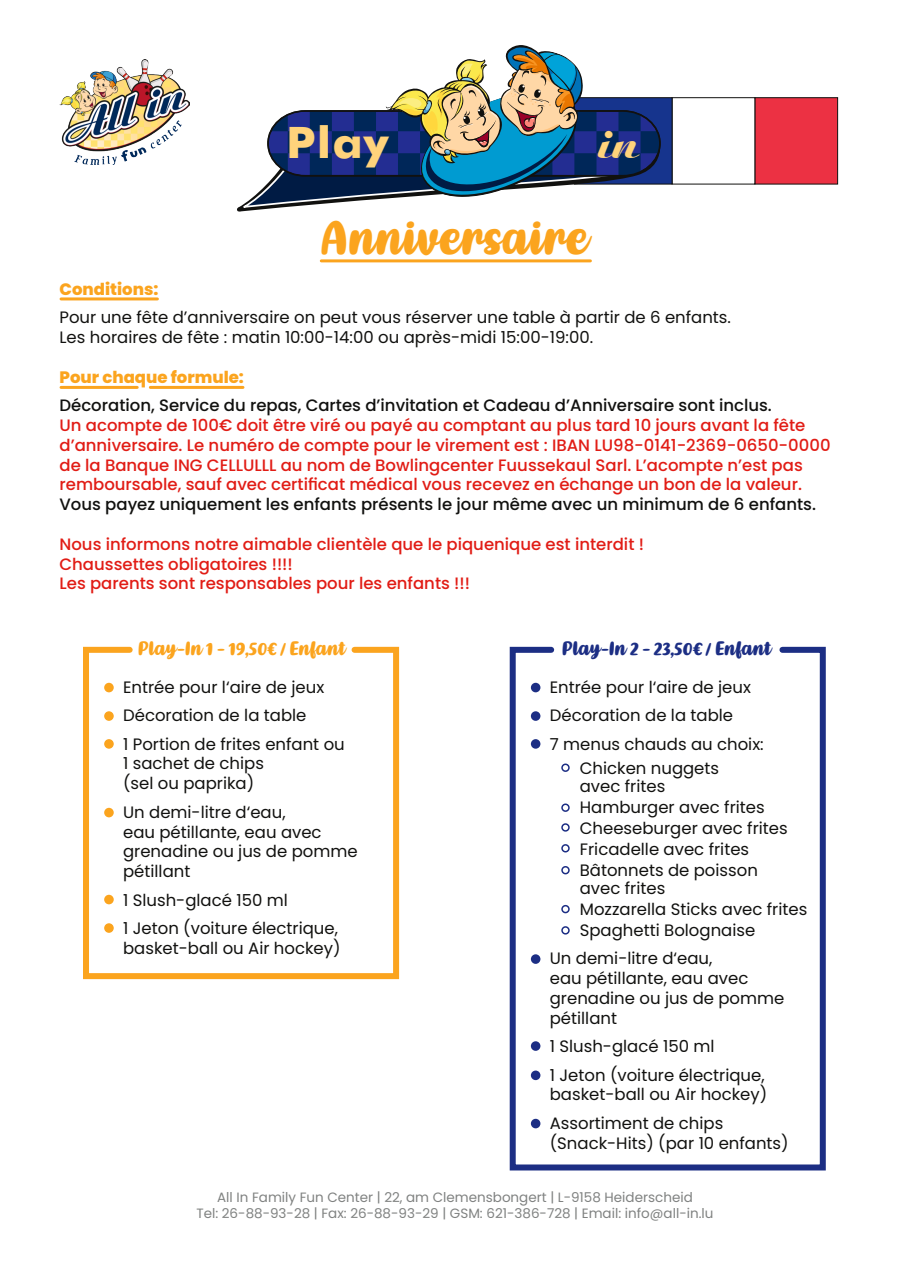
<style>
.page{position:relative;width:910px;height:1280px;background:#fff}
.page>*{position:absolute;margin:0;border:0;box-sizing:border-box;transform-origin:0 0}
.t1{font:43.5px "Kathen";color:#fba41e}
.t2{font:700 43.5px "Futura BT";color:#ffd37b;scale:1.07 1}
.t3{font:43.5px "Ariston";color:#ffd37b;scale:1.07 1}
.t4{font:18px "Kathen";color:#fba41e}
.t5{font:18px "Kathen";color:#1c2e84}
.t6{font:16.5px/19.8px "Poppins";color:#11110f}
.t7{font:500 16.5px/19.8px "Poppins";color:#e11c15}
.t8{font:500 16.5px "Poppins";color:#11110f}
.t9{font:800 16.5px "Poppins";color:#fba41e}
.t10{font:13.5px "Poppins";color:#808281}
.s1{color:#11110f}
</style>
<div class="page">
<div style="left:754px;top:97px;width:84px;height:87px;background:#ec3143;border:1px solid #11110f"></div>
<div style="left:672px;top:97px;width:83px;height:87px;background:#fff;border:1px solid #11110f"></div>
<div style="left:574px;top:97px;width:98px;height:87px;background:#16348d"></div>
<img style="left:60px;top:60px;width:130px;height:105px">
<svg style="left:237px;top:45px;width:425px;height:167px"></svg>
<hr style="left:321px;top:259px;width:269px;height:3px;background:#fba41e">
<hr style="left:61px;top:297px;width:96px;height:3px;background:#fba41e">
<hr style="left:61px;top:386px;width:76px;height:3px;background:#fba41e">
<svg style="left:83px;top:646px;width:317px;height:334px"></svg>
<div style="left:104px;top:683px;width:10px;height:9px;background:#fba41e;border-radius:50%"></div>
<div style="left:104px;top:711px;width:10px;height:10px;background:#fba41e;border-radius:50%"></div>
<div style="left:104px;top:739px;width:10px;height:10px;background:#fba41e;border-radius:50%"></div>
<div style="left:104px;top:808px;width:10px;height:9px;background:#fba41e;border-radius:50%"></div>
<div style="left:104px;top:895px;width:10px;height:9px;background:#fba41e;border-radius:50%"></div>
<div style="left:104px;top:923px;width:10px;height:10px;background:#fba41e;border-radius:50%"></div>
<svg style="left:509px;top:646px;width:317px;height:525px"></svg>
<div style="left:531px;top:683px;width:9px;height:9px;background:#1c2e84;border-radius:50%"></div>
<div style="left:531px;top:711px;width:9px;height:10px;background:#1c2e84;border-radius:50%"></div>
<div style="left:531px;top:739px;width:9px;height:10px;background:#1c2e84;border-radius:50%"></div>
<div style="left:561px;top:763px;width:9px;height:9px;border:2px solid #1c2e84;border-radius:50%"></div>
<div style="left:561px;top:803px;width:9px;height:9px;border:2px solid #1c2e84;border-radius:50%"></div>
<div style="left:561px;top:823px;width:9px;height:9px;border:2px solid #1c2e84;border-radius:50%"></div>
<div style="left:561px;top:844px;width:9px;height:8px;border:2px solid #1c2e84;border-radius:50%"></div>
<div style="left:561px;top:866px;width:9px;height:8px;border:2px solid #1c2e84;border-radius:50%"></div>
<div style="left:561px;top:905px;width:9px;height:8px;border:2px solid #1c2e84;border-radius:50%"></div>
<div style="left:531px;top:954px;width:9px;height:10px;background:#1c2e84;border-radius:50%"></div>
<div style="left:531px;top:1041px;width:9px;height:10px;background:#1c2e84;border-radius:50%"></div>
<div style="left:531px;top:1070px;width:9px;height:10px;background:#1c2e84;border-radius:50%"></div>
<div style="left:531px;top:1119px;width:9px;height:9px;background:#1c2e84;border-radius:50%"></div>
<hr style="left:150px;top:386px;width:93px;height:3px;background:#fba41e">
<div style="left:561px;top:926px;width:9px;height:8px;border:2px solid #1c2e84;border-radius:50%"></div>
<p class="t2" style="left:286px;top:116px;width:97px">Play</p>
<p class="t3" style="left:598px;top:119px;width:40px">in</p>
<p class="t1" style="left:321px;top:213px;width:270px">Anniversaire</p>
<p class="t9" style="left:60px;top:279px;width:100px">Conditions:</p>
<p class="t6" style="left:60px;top:308px;width:673px">Pour une fête d’anniversaire on peut vous réserver une table à partir de 6 enfants.<br>Les horaires de fête : matin 10:00-14:00 ou après-midi 15:00-19:00.</p>
<p class="t9" style="left:60px;top:367px;width:186px">Pour chaque formule:</p>
<p class="t8" style="left:60px;top:396px;width:714px">Décoration, Service du repas, Cartes d’invitation et Cadeau d’Anniversaire sont inclus.</p>
<p class="t7" style="left:60px;top:415px;width:773px">Un acompte de 100€ doit être viré ou payé au comptant au plus tard 10 jours avant la fête d’anniversaire. Le numéro de compte pour le virement est : IBAN LU98-0141-2369-0650-0000 de la Banque ING CELLULLL au nom de Bowlingcenter Fuussekaul Sarl. L’acompte n’est pas remboursable, sauf avec certificat médical vous recevez en échange un bon de la valeur.<br><span class="s1">Vous payez uniquement les enfants présents le jour même avec un minimum de 6 enfants.</span></p>
<p class="t7" style="left:60px;top:534px;width:586px">Nous informons notre aimable clientèle que le piquenique est interdit !</p>
<p class="t7" style="left:60px;top:554px;width:235px">Chaussettes obligatoires !!!!</p>
<p class="t7" style="left:60px;top:574px;width:412px">Les parents sont responsables pour les enfants !!!</p>
<p class="t4" style="left:138px;top:638px;width:210px">Play-In 1 - 19,50€ / Enfant</p>
<p class="t6" style="left:123px;top:677px;width:203px">Entrée pour l‘aire de jeux</p>
<p class="t6" style="left:123px;top:705px;width:185px">Décoration de la table</p>
<p class="t6" style="left:123px;top:734px;width:223px">1 Portion de frites enfant ou<br>1 sachet de chips<br>(sel ou paprika)</p>
<p class="t6" style="left:123px;top:802px;width:236px">Un demi-litre d‘eau,<br>eau pétillante, eau avec grenadine ou jus de pomme pétillant</p>
<p class="t6" style="left:123px;top:890px;width:166px">1 Slush-glacé 150 ml</p>
<p class="t6" style="left:123px;top:918px;width:219px">1 Jeton (voiture électrique, basket-ball ou Air hockey)</p>
<p class="t5" style="left:562px;top:638px;width:211px">Play-In 2 - 23,50€ / Enfant</p>
<p class="t6" style="left:550px;top:677px;width:203px">Entrée pour l‘aire de jeux</p>
<p class="t6" style="left:550px;top:705px;width:185px">Décoration de la table</p>
<p class="t6" style="left:550px;top:734px;width:215px">7 menus chauds au choix:</p>
<p class="t6" style="left:580px;top:759px;width:141px;line-height:18px">Chicken nuggets avec frites</p>
<p class="t6" style="left:580px;top:797px;width:186px">Hamburger avec frites</p>
<p class="t6" style="left:580px;top:818px;width:209px">Cheeseburger avec frites</p>
<p class="t6" style="left:580px;top:839px;width:171px">Fricadelle avec frites</p>
<p class="t6" style="left:580px;top:861px;width:180px;line-height:18px">Bâtonnets de poisson avec frites</p>
<p class="t6" style="left:580px;top:899px;width:229px">Mozzarella Sticks avec frites</p>
<p class="t6" style="left:580px;top:920px;width:177px">Spaghetti Bolognaise</p>
<p class="t6" style="left:550px;top:948px;width:236px">Un demi-litre d‘eau,<br>eau pétillante, eau avec grenadine ou jus de pomme pétillant</p>
<p class="t6" style="left:550px;top:1036px;width:166px">1 Slush-glacé 150 ml</p>
<p class="t6" style="left:550px;top:1065px;width:219px">1 Jeton (voiture électrique, basket-ball ou Air hockey)</p>
<p class="t6" style="left:550px;top:1113px;width:240px">Assortiment de chips (Snack-Hits) (par 10 enfants)</p>
<p class="t10" style="left:217px;top:1189px;width:477px">All In Family Fun Center | 22, am Clemensbongert | L-9158 Heiderscheid</p>
<p class="t10" style="left:196px;top:1205px;width:519px">Tel: 26-88-93-28 | Fax: 26-88-93-29 | GSM: 621-386-728 | Email: info@all-in.lu</p>
</div>
